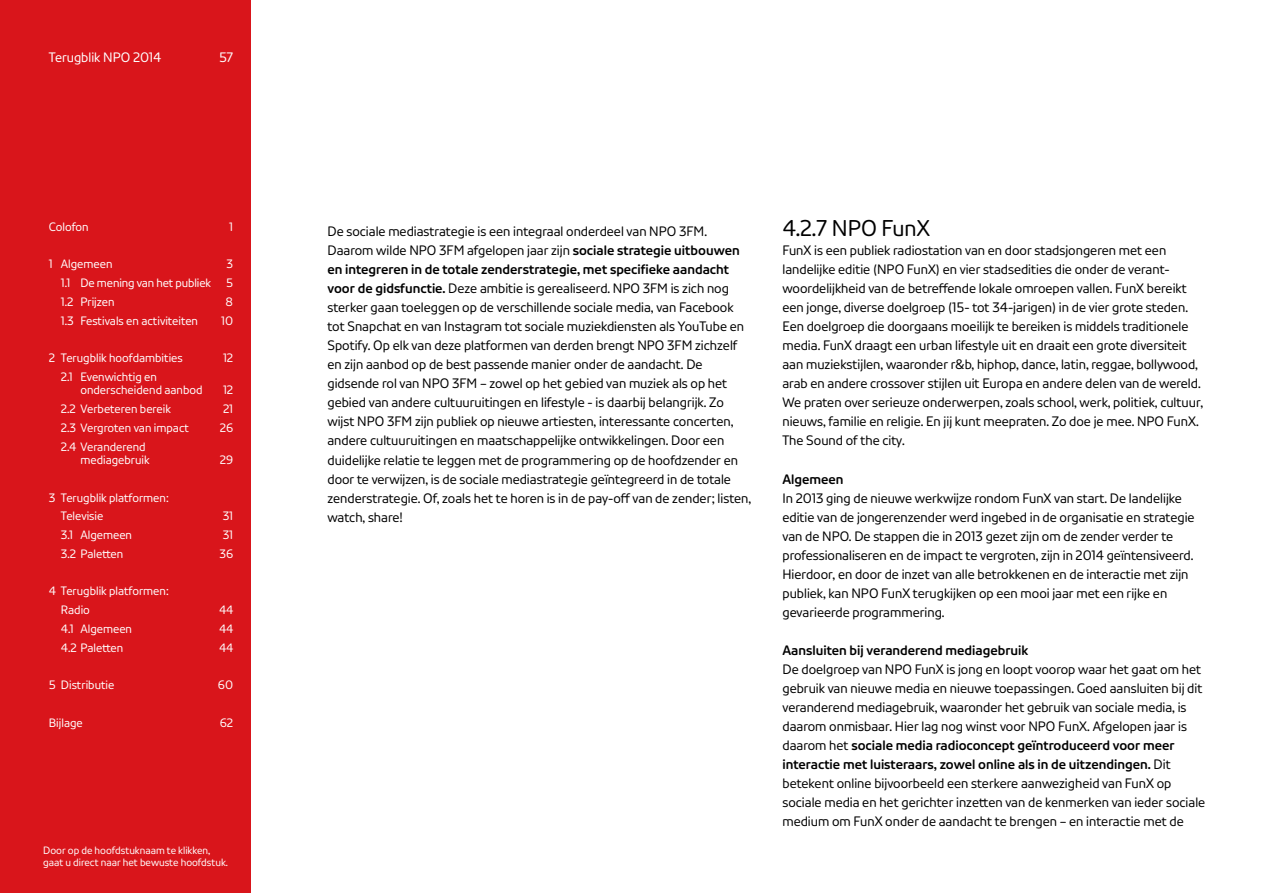
<style>
.page{position:relative;width:1263px;height:893px;background:#fff}
.page>*{position:absolute;margin:0;border:0;box-sizing:border-box;transform-origin:0 0}
.t1{font:22.5px "NPO Sans";color:#000}
.t2{font:13.5px/19px "NPO Sans";color:#000}
.t3{font:700 13.5px "NPO Sans";color:#000}
.t4{font:13.5px "NPO Sans";color:#fff}
.t5{font:12px/13.5px "NPO Sans";color:#fff}
.t6{font:10.5px/12px "NPO Sans";color:#fff}
.s1{font-weight:700}
</style>
<div class="page">
<div style="left:0;top:0;width:251px;height:893px;background:#d9151b"></div>
<p class="t4" style="left:49px;top:49px;width:114px">Terugblik NPO 2014</p>
<p class="t4" style="left:219px;top:49px;width:16px">57</p>
<p class="t5" style="left:49px;top:220px;width:41px">Colofon</p>
<p class="t5" style="left:229px;top:220px;width:5px">1</p>
<p class="t5" style="left:49px;top:257px;width:65px">1 Algemeen</p>
<p class="t5" style="left:227px;top:257px;width:8px">3</p>
<p class="t5" style="left:61px;top:276px;width:152px">1.1 De mening van het publiek</p>
<p class="t5" style="left:226px;top:276px;width:8px">5</p>
<p class="t5" style="left:61px;top:295px;width:55px">1.2 Prijzen</p>
<p class="t5" style="left:226px;top:295px;width:9px">8</p>
<p class="t5" style="left:61px;top:313px;width:139px">1.3 Festivals en activiteiten</p>
<p class="t5" style="left:221px;top:313px;width:13px">10</p>
<p class="t5" style="left:49px;top:351px;width:135px">2 Terugblik hoofdambities</p>
<p class="t5" style="left:223px;top:351px;width:12px">12</p>
<p class="t5" style="left:80px;top:370px;width:124px;text-indent:-20px">2.1 Evenwichtig en onderscheidend aanbod</p>
<p class="t5" style="left:223px;top:383px;width:12px">12</p>
<p class="t5" style="left:61px;top:402px;width:112px">2.2 Verbeteren bereik</p>
<p class="t5" style="left:223px;top:402px;width:12px">21</p>
<p class="t5" style="left:61px;top:421px;width:130px">2.3 Vergroten van impact</p>
<p class="t5" style="left:220px;top:421px;width:15px">26</p>
<p class="t5" style="left:80px;top:439px;width:71px;text-indent:-20px">2.4 Veranderend mediagebruik</p>
<p class="t5" style="left:220px;top:453px;width:15px">29</p>
<p class="t5" style="left:61px;top:488px;width:109px;line-height:18.8px;text-indent:-12px">3 Terugblik platformen:<br>Televisie</p>
<p class="t5" style="left:223px;top:509px;width:12px">31</p>
<p class="t5" style="left:61px;top:528px;width:73px">3.1 Algemeen</p>
<p class="t5" style="left:223px;top:528px;width:12px">31</p>
<p class="t5" style="left:61px;top:547px;width:64px">3.2 Paletten</p>
<p class="t5" style="left:219px;top:547px;width:15px">36</p>
<p class="t5" style="left:61px;top:582px;width:109px;line-height:18.8px;text-indent:-12px">4 Terugblik platformen:<br>Radio</p>
<p class="t5" style="left:219px;top:603px;width:16px">44</p>
<p class="t5" style="left:61px;top:622px;width:73px">4.1 Algemeen</p>
<p class="t5" style="left:219px;top:622px;width:16px">44</p>
<p class="t5" style="left:61px;top:640px;width:64px">4.2 Paletten</p>
<p class="t5" style="left:219px;top:640px;width:16px">44</p>
<p class="t5" style="left:49px;top:678px;width:67px">5 Distributie</p>
<p class="t5" style="left:218px;top:678px;width:17px">60</p>
<p class="t5" style="left:49px;top:715px;width:35px">Bijlage</p>
<p class="t5" style="left:220px;top:715px;width:15px">62</p>
<p class="t6" style="left:43px;top:844px;width:186px">Door op de hoofdstuknaam te klikken, gaat u direct naar het bewuste hoofdstuk.</p>
<p class="t2" style="left:327px;top:221px;width:425px">De sociale mediastrategie is een integraal onderdeel van NPO 3FM.<br>Daarom wilde NPO 3FM afgelopen jaar zijn <span class="s1">sociale strategie uitbouwen en integreren in de totale zenderstrategie, met specifieke aandacht voor de gidsfunctie.</span> Deze ambitie is gerealiseerd. NPO 3FM is zich nog sterker gaan toeleggen op de verschillende sociale media, van Facebook tot Snapchat en van Instagram tot sociale muziekdiensten als YouTube en Spotify. Op elk van deze platformen van derden brengt NPO 3FM zichzelf en zijn aanbod op de best passende manier onder de aandacht. De gidsende rol van NPO 3FM – zowel op het gebied van muziek als op het gebied van andere cultuuruitingen en lifestyle - is daarbij belangrijk. Zo wijst NPO 3FM zijn publiek op nieuwe artiesten, interessante concerten, andere cultuuruitingen en maatschappelijke ontwikkelingen. Door een duidelijke relatie te leggen met de programmering op de hoofdzender en door te verwijzen, is de sociale mediastrategie geïntegreerd in de totale zenderstrategie. Of, zoals het te horen is in de pay-off van de zender; listen, watch, share!</p>
<h1 class="t1" style="left:782px;top:214px;width:149px">4.2.7 NPO FunX</h1>
<p class="t2" style="left:782px;top:240px;width:422px">FunX is een publiek radiostation van en door stadsjongeren met een landelijke editie (NPO FunX) en vier stadsedities die onder de verant&shy;woordelijkheid van de betreffende lokale omroepen vallen. FunX bereikt een jonge, diverse doelgroep (15- tot 34-jarigen) in de vier grote steden.<br>Een doelgroep die doorgaans moeilijk te bereiken is middels traditionele media. FunX draagt een urban lifestyle uit en draait een grote diversiteit aan muziekstijlen, waaronder r&amp;b, hiphop, dance, latin, reggae, bollywood, arab en andere crossover stijlen uit Europa en andere delen van de wereld.<br>We praten over serieuze onderwerpen, zoals school, werk, politiek, cultuur, nieuws, familie en religie. En jij kunt meepraten. Zo doe je mee. NPO FunX.<br>The Sound of the city.</p>
<p class="t3" style="left:782px;top:470px;width:63px">Algemeen</p>
<p class="t2" style="left:782px;top:488px;width:414px">In 2013 ging de nieuwe werkwijze rondom FunX van start. De landelijke editie van de jongerenzender werd ingebed in de organisatie en strategie van de NPO. De stappen die in 2013 gezet zijn om de zender verder te professionaliseren en de impact te vergroten, zijn in 2014 geïntensiveerd.<br>Hierdoor, en door de inzet van alle betrokkenen en de interactie met zijn publiek, kan NPO FunX terugkijken op een mooi jaar met een rijke en gevarieerde programmering.</p>
<p class="t3" style="left:782px;top:642px;width:247px">Aansluiten bij veranderend mediagebruik</p>
<p class="t2" style="left:782px;top:659px;width:424px">De doelgroep van NPO FunX is jong en loopt voorop waar het gaat om het gebruik van nieuwe media en nieuwe toepassingen. Goed aansluiten bij dit veranderend mediagebruik, waaronder het gebruik van sociale media, is daarom onmisbaar. Hier lag nog winst voor NPO FunX. Afgelopen jaar is daarom het <span class="s1">sociale media radioconcept geïntroduceerd voor meer interactie met luisteraars, zowel online als in de uitzendingen.</span> Dit betekent online bijvoorbeeld een sterkere aanwezigheid van FunX op sociale media en het gerichter inzetten van de kenmerken van ieder sociale medium om FunX onder de aandacht te brengen – en interactie met de</p>
</div>
